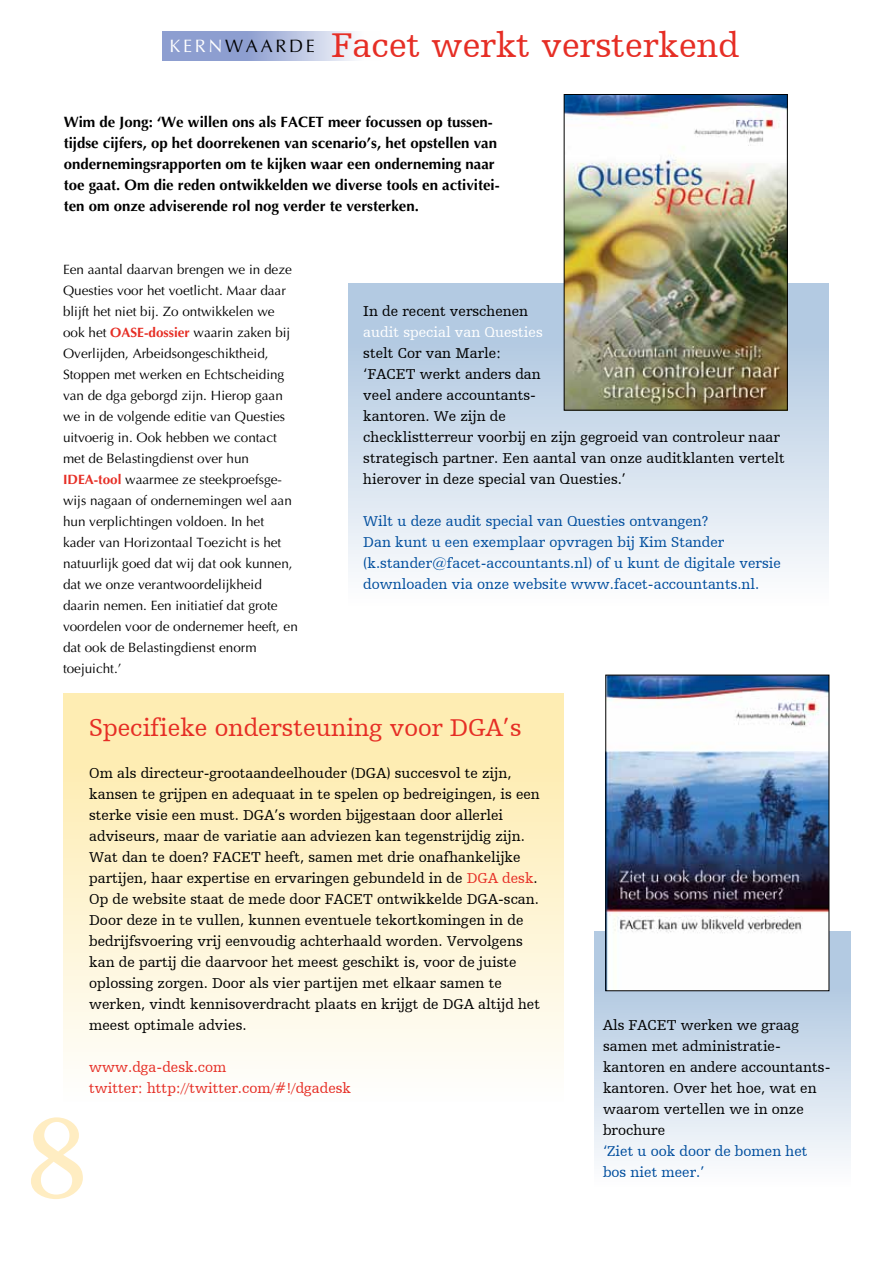
<style>
.page{position:relative;width:893px;height:1263px;background:#fff}
.page>*{position:absolute;margin:0;border:0;box-sizing:border-box;transform-origin:0 0}
.t1{font:120px "Scala Caps";color:#ffedc2}
.t2{font:36px "Humanist Slabserif 712 BT";color:#e62e25}
.t3{font:25.5px "Humanist Slabserif 712 BT";color:#e62e25}
.t4{font:15px/21px "Humanist Slabserif 712 BT";color:#000}
.t5{font:700 15px/21px "Optima";color:#000}
.t6{font:15px/21px "Humanist Slabserif 712 BT";color:#004e9e}
.t7{font:15px/21px "Humanist Slabserif 712 BT";color:#e62e25}
.t8{font:15px "Humanist Slabserif 712 BT";color:#fff}
.t9{font:13.5px/21px "Optima";color:#000}
.s1{font-family:"Optima";font-size:18px;color:#fff}
.s2{font-family:"Optima";font-size:18px;color:#000}
.s3{font-weight:700;color:#e62e25}
.s4{color:#e62e25}
</style>
<div class="page">
<div style="left:348px;top:284px;width:481px;height:326px;background:linear-gradient(to bottom,#a7c1dc,#fdfdfd)"></div>
<img style="left:566px;top:96px;width:220px;height:312px">
<div style="left:564px;top:94px;width:224px;height:316px;border:1px solid #000"></div>
<div style="left:64px;top:694px;width:500px;height:408px;background:linear-gradient(to bottom,#feeaa8,#fefefb)"></div>
<div style="left:594px;top:931px;width:256px;height:271px;background:linear-gradient(to bottom,#a5c0dc,#fff)"></div>
<img style="left:607px;top:677px;width:220px;height:312px">
<div style="left:605px;top:675px;width:224px;height:316px;border:1px solid #000"></div>
<svg style="left:162px;top:31px;width:193px;height:29px"></svg>
<h2 class="t2" style="left:169px;top:23px;width:571px"><span class="s1">KERN</span><span class="s2">WAARDE</span> Facet werkt versterkend</h2>
<p class="t5" style="left:64px;top:111px;width:437px">Wim de Jong: ‘We willen ons als FACET meer focussen op tussen&shy;tijdse cijfers, op het doorrekenen van scenario’s, het opstellen van ondernemingsrapporten om te kijken waar een onderneming naar toe gaat. Om die reden ontwikkelden we diverse tools en activitei&shy;ten om onze adviserende rol nog verder te versterken.</p>
<p class="t9" style="left:63px;top:259px;width:236px">Een aantal daarvan brengen we in deze Questies voor het voetlicht. Maar daar blijft het niet bij. Zo ontwikkelen we ook het <span class="s3">OASE-dossier</span> waarin zaken bij Overlijden, Arbeidsongeschiktheid, Stoppen met werken en Echtscheiding van de dga geborgd zijn. Hierop gaan we in de volgende editie van Questies uitvoerig in. Ook hebben we contact met de Belastingdienst over hun <span class="s3">IDEA-tool</span> waarmee ze steekproefsge&shy;wijs nagaan of ondernemingen wel aan hun verplichtingen voldoen. In het kader van Horizontaal Toezicht is het natuurlijk goed dat wij dat ook kunnen, dat we onze verantwoordelijkheid daarin nemen. Een initiatief dat grote voordelen voor de ondernemer heeft, en dat ook de Belastingdienst enorm toejuicht.’</p>
<p class="t4" style="left:363px;top:300px;width:166px">In de recent verschenen</p>
<p class="t8" style="left:363px;top:323px;width:181px">audit special van Questies</p>
<p class="t4" style="left:363px;top:342px;width:423px">stelt Cor van Marle:<br>‘FACET werkt anders dan<br>veel andere accountants-<br>kantoren. We zijn de<br>checklistterreur voorbij en zijn gegroeid van controleur naar strategisch partner. Een aantal van onze auditklanten vertelt hierover in deze special van Questies.’</p>
<p class="t6" style="left:363px;top:510px;width:419px">Wilt u deze audit special van Questies ontvangen?<br>Dan kunt u een exemplaar opvragen bij Kim Stander (k.stander@facet-accountants.nl) of u kunt de digitale versie downloaden via onze website www.facet-accountants.nl.</p>
<h3 class="t3" style="left:89px;top:712px;width:434px">Specifieke ondersteuning voor DGA’s</h3>
<p class="t4" style="left:89px;top:762px;width:452px">Om als directeur-grootaandeelhouder (DGA) succesvol te zijn, kansen te grijpen en adequaat in te spelen op bedreigingen, is een sterke visie een must. DGA’s worden bijgestaan door allerlei adviseurs, maar de variatie aan adviezen kan tegenstrijdig zijn.<br>Wat dan te doen? FACET heeft, samen met drie onafhankelijke partijen, haar expertise en ervaringen gebundeld in de <span class="s4">DGA desk</span>.<br>Op de website staat de mede door FACET ontwikkelde DGA-scan.<br>Door deze in te vullen, kunnen eventuele tekortkomingen in de bedrijfsvoering vrij eenvoudig achterhaald worden. Vervolgens kan de partij die daarvoor het meest geschikt is, voor de juiste oplossing zorgen. Door als vier partijen met elkaar samen te werken, vindt kennisoverdracht plaats en krijgt de DGA altijd het meest optimale advies.</p>
<p class="t7" style="left:89px;top:1056px;width:263px">www.dga-desk.com<br>twitter: http://twitter.com/#!/dgadesk</p>
<h1 class="t1" style="left:27px;top:1093px;width:62px">8</h1>
<p class="t4" style="left:603px;top:1014px;width:229px">Als FACET werken we graag samen met administratie&shy;kantoren en andere accountants&shy;kantoren. Over het hoe, wat en waarom vertellen we in onze brochure</p>
<p class="t6" style="left:603px;top:1140px;width:206px">‘Ziet u ook door de bomen het bos niet meer.’</p>
</div>
